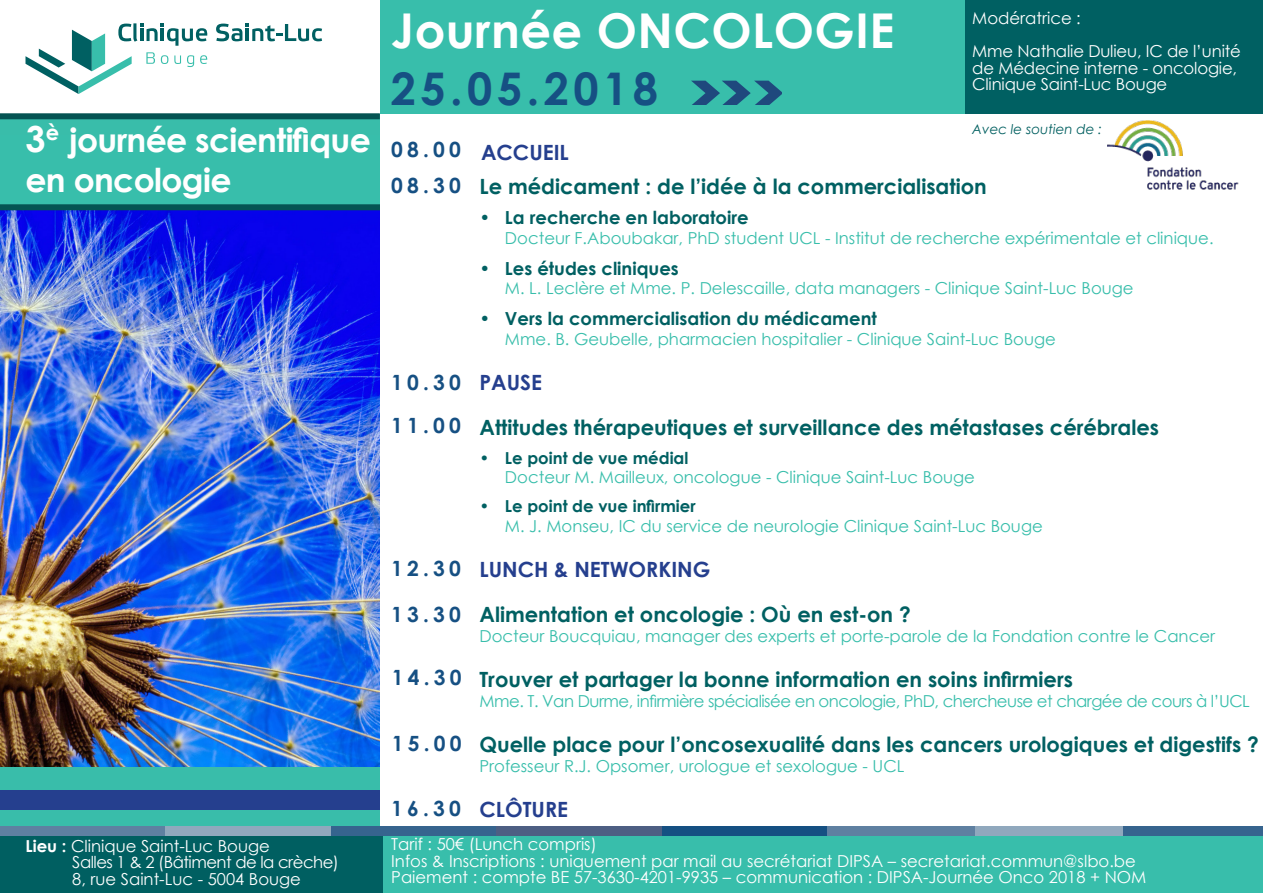
<style>
.page{position:relative;width:1263px;height:893px;background:#fff}
.page>*{position:absolute;margin:0;border:0;box-sizing:border-box;transform-origin:0 0}
.t1{font:700 48px "Century Gothic";letter-spacing:.01em;color:#fff}
.t2{font:700 45px "Century Gothic";letter-spacing:.1em;color:#165083}
.t3{font:700 33px/39.6px "Century Gothic";letter-spacing:-.02em;color:#fff}
.t4{font:700 21px "Century Gothic";color:#006062}
.t5{font:700 21px "Century Gothic";letter-spacing:.2em;color:#165083}
.t6{font:700 21px "Century Gothic";color:#253f8e}
.t7{font:700 18px "Century Gothic";color:#006062}
.t8{font:16.5px "Century Gothic";color:#38beab}
.t9{font:16.5px/16.5px "Century Gothic";color:#fff}
.t10{font:16.5px "Century Gothic";letter-spacing:-.03em;color:#38beab}
.t11{font:700 16.5px "Century Gothic";color:#006062}
.t12{font:16.5px "Century Gothic";letter-spacing:-.03em;color:#fff}
.t13{font:italic 13.5px "Century Gothic";color:#005f60}
.s1{font-size:36px}
.s2{font-weight:700}
</style>
<div class="page">
<img style="left:0;top:210px;width:380px;height:558px">
<svg style="left:216px;top:23px;width:106px;height:18px"></svg>
<svg style="left:26px;top:23px;width:181px;height:71px"></svg>
<div style="left:0;top:114px;width:381px;height:26px;background:#39bdaa"></div>
<div style="left:0;top:135px;width:381px;height:70px;background:#38beab"></div>
<div style="left:0;top:768px;width:381px;height:61px;background:#39bdaa"></div>
<div style="left:381px;top:830px;width:882px;height:63px;background:#38beab"></div>
<div style="left:0;top:833px;width:383px;height:60px;background:#005f61"></div>
<div style="left:0;top:790px;width:381px;height:20px;background:#253f8e"></div>
<div style="left:0;top:204px;width:381px;height:6px;background:#055453"></div>
<div style="left:662px;top:826px;width:165px;height:10px;background:#155082"></div>
<div style="left:331px;top:826px;width:165px;height:9px;background:#36648e"></div>
<div style="left:0;top:826px;width:165px;height:9px;background:#5f80a1"></div>
<div style="left:165px;top:826px;width:166px;height:10px;background:#90a8bd"></div>
<div style="left:496px;top:826px;width:166px;height:9px;background:#4d5f83"></div>
<div style="left:1123px;top:826px;width:140px;height:10px;background:#36648e"></div>
<div style="left:827px;top:826px;width:148px;height:10px;background:#5f80a1"></div>
<div style="left:975px;top:826px;width:148px;height:10px;background:#90a8bd"></div>
<div style="left:965px;top:0;width:298px;height:114px;background:#006062"></div>
<div style="left:381px;top:0;width:584px;height:114px;background:#38beab"></div>
<svg style="left:691px;top:81px;width:90px;height:24px"></svg>
<div style="left:0;top:113px;width:380px;height:6px;background:#055453"></div>
<img style="left:1108px;top:121px;width:131px;height:69px">
<p class="t3" style="left:26px;top:119px;width:347px"><span class="s1">3</span><sup>è</sup> journée scientifique en oncologie</p>
<p class="t9" style="left:26px;top:837px;width:246px"><span class="s2">Lieu :</span> Clinique Saint-Luc Bouge</p>
<p class="t12" style="left:72px;top:850px;width:268px">Salles 1 &amp; 2 (Bâtiment de la crèche)</p>
<p class="t9" style="left:72px;top:870px;width:230px">8, rue Saint-Luc - 5004 Bouge</p>
<p class="t1" style="left:391px;top:-6px;width:505px">Journée ONCOLOGIE</p>
<p class="t2" style="left:391px;top:55px;width:269px">25.05.2018</p>
<p class="t5" style="left:391px;top:134px;width:71px">08.00</p>
<p class="t6" style="left:481px;top:136px;width:89px">ACCUEIL</p>
<p class="t9" style="left:972px;top:10px;width:110px">Modératrice :</p>
<p class="t9" style="left:972px;top:43px;width:270px">Mme Nathalie Dulieu, IC de l’unité de Médecine interne - oncologie,<br>Clinique Saint-Luc Bouge</p>
<p class="t13" style="left:972px;top:120px;width:131px">Avec le soutien de :</p>
<p class="t4" style="left:479px;top:170px;width:509px">Le médicament : de l’idée à la commercialisation</p>
<p class="t7" style="left:479px;top:204px;width:271px">• La recherche en laboratoire</p>
<p class="t8" style="left:505px;top:227px;width:710px">Docteur F.Aboubakar, PhD student UCL - Institut de recherche expérimentale et clinique.</p>
<p class="t7" style="left:479px;top:254px;width:201px">• Les études cliniques</p>
<p class="t8" style="left:505px;top:277px;width:630px">M. L. Leclère et Mme. P. Delescaille, data managers - Clinique Saint-Luc Bouge</p>
<p class="t7" style="left:479px;top:305px;width:399px">• Vers la commercialisation du médicament</p>
<p class="t8" style="left:505px;top:327px;width:552px">Mme. B. Geubelle, pharmacien hospitalier - Clinique Saint-Luc Bouge</p>
<p class="t6" style="left:479px;top:366px;width:64px">PAUSE</p>
<p class="t4" style="left:479px;top:411px;width:681px">Attitudes thérapeutiques et surveillance des métastases cérébrales</p>
<p class="t11" style="left:479px;top:445px;width:210px">• Le point de vue médial</p>
<p class="t8" style="left:505px;top:466px;width:471px">Docteur M. Mailleux, oncologue - Clinique Saint-Luc Bouge</p>
<p class="t11" style="left:479px;top:494px;width:218px">• Le point de vue infirmier</p>
<p class="t8" style="left:505px;top:515px;width:539px">M. J. Monseu, IC du service de neurologie Clinique Saint-Luc Bouge</p>
<p class="t6" style="left:479px;top:553px;width:232px">LUNCH &amp; NETWORKING</p>
<p class="t4" style="left:479px;top:598px;width:433px">Alimentation et oncologie : Où en est-on ?</p>
<p class="t8" style="left:479px;top:624px;width:737px">Docteur Boucquiau, manager des experts et porte-parole de la Fondation contre le Cancer</p>
<p class="t4" style="left:479px;top:663px;width:595px">Trouver et partager la bonne information en soins infirmiers</p>
<p class="t10" style="left:479px;top:689px;width:772px">Mme. T. Van Durme, infirmière spécialisée en oncologie, PhD, chercheuse et chargée de cours à l’UCL</p>
<p class="t4" style="left:479px;top:728px;width:781px">Quelle place pour l’oncosexualité dans les cancers urologiques et digestifs ?</p>
<p class="t8" style="left:479px;top:754px;width:426px">Professeur R.J. Opsomer, urologue et sexologue - UCL</p>
<p class="t6" style="left:479px;top:793px;width:90px">CLÔTURE</p>
<p class="t9" style="left:391px;top:836px;width:207px">Tarif : 50€ (Lunch compris)</p>
<p class="t9" style="left:391px;top:852px;width:746px">Infos &amp; Inscriptions : uniquement par mail au secrétariat DIPSA – secretariat.commun@slbo.be</p>
<p class="t9" style="left:391px;top:869px;width:757px">Paiement : compte BE 57-3630-4201-9935 – communication : DIPSA-Journée Onco 2018 + NOM</p>
<p class="t5" style="left:391px;top:170px;width:71px">08.30</p>
<p class="t5" style="left:391px;top:366px;width:71px">10.30</p>
<p class="t5" style="left:391px;top:410px;width:71px">11.00</p>
<p class="t5" style="left:391px;top:552px;width:71px">12.30</p>
<p class="t5" style="left:391px;top:598px;width:71px">13.30</p>
<p class="t5" style="left:392px;top:662px;width:71px">14.30</p>
<p class="t5" style="left:392px;top:727px;width:71px">15.00</p>
<p class="t5" style="left:391px;top:793px;width:71px">16.30</p>
</div>
